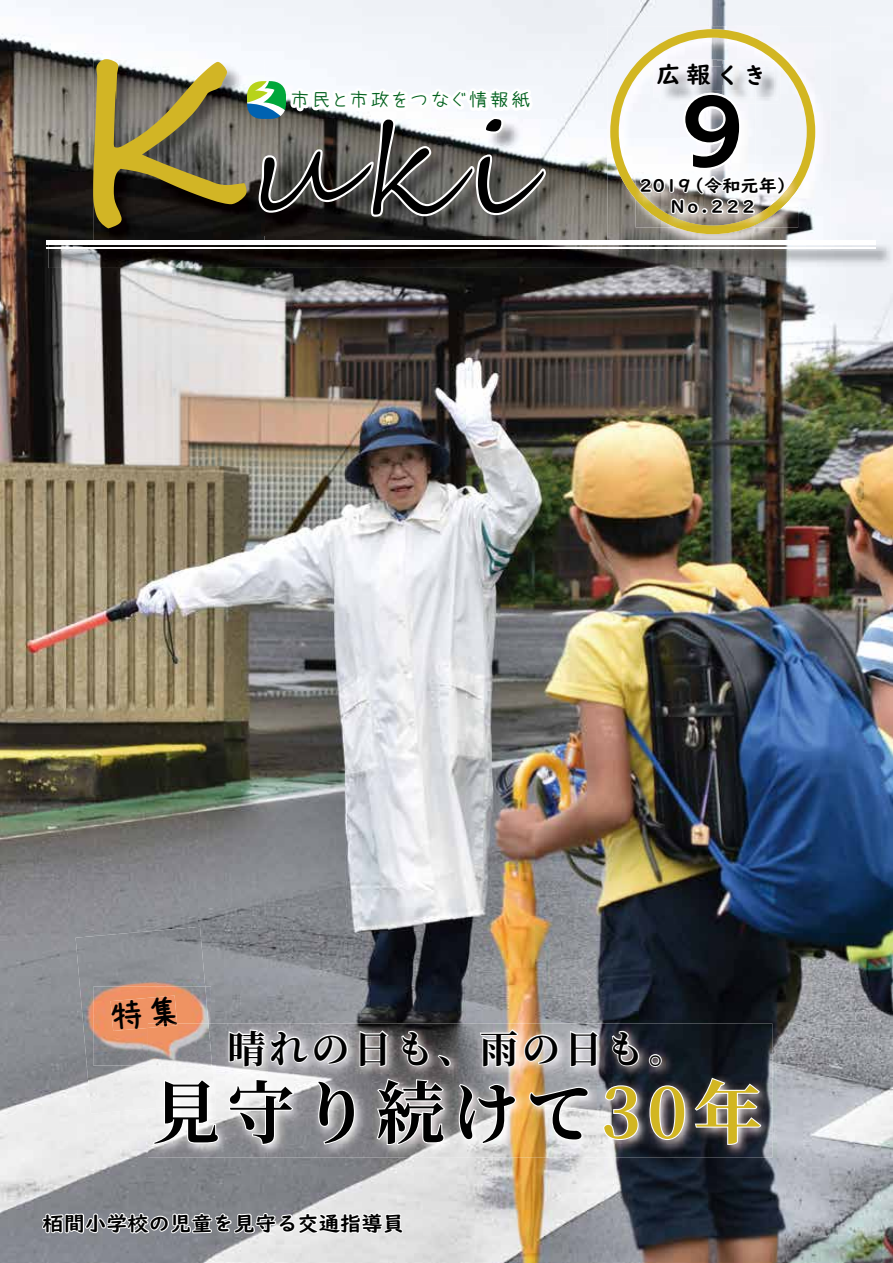
<style>
.page{position:relative;width:893px;height:1263px;background:#fff}
.page>*{position:absolute;margin:0;border:0;box-sizing:border-box;transform-origin:0 0}
.t1{font:700 87.9px "UD Shin Go NT Pro De";color:#000;scale:1.05 1}
.t2{font:700 68.1px "Source Han Serif";letter-spacing:.1em;color:#000}
.t3{font:700 38.25px "Source Han Serif";letter-spacing:.1em;color:#000}
.t4{font:700 23.25px "UD Digi Kyokasho Std N";color:#000;scale:1.05 1}
.t5{font:700 20.25px "UD Digi Kyokasho Std N";color:#000;scale:1.05 1}
.t6{font:18.15px "azukifont LP";letter-spacing:.1em;color:#00611d;scale:1.05 1}
.t7{font:700 17.1px "UD Digi Kyokasho Std N";letter-spacing:.01em;color:#000;scale:1.05 1}
.s1{color:#d2b622}
</style>
<div class="page">
<img style="left:0;top:0;width:893px;height:1263px">
<img style="left:607px;top:26px;width:223px;height:215px">
<img style="left:48px;top:243px;width:845px;height:25px">
<hr style="left:46px;top:241px;width:829px;height:4px;background:#fff">
<hr style="left:46px;top:248px;width:829px;height:1px;background:#fff">
<img style="left:546px;top:120px;width:18px;height:115px">
<img style="left:208px;top:987px;width:3px;height:36px">
<img style="left:76px;top:927px;width:129px;height:150px">
<img style="left:93px;top:987px;width:115px;height:78px">
<svg style="left:610px;top:29px;width:205px;height:248px"></svg>
<img style="left:211px;top:1023px;width:561px;height:134px">
<img style="left:148px;top:1052px;width:67px;height:25px">
<img style="left:148px;top:1023px;width:63px;height:42px">
<svg style="left:228px;top:990px;width:121px;height:78px"></svg>
<svg style="left:359px;top:1029px;width:31px;height:39px"></svg>
<svg style="left:400px;top:1030px;width:30px;height:37px"></svg>
<svg style="left:436px;top:1053px;width:16px;height:15px"></svg>
<svg style="left:478px;top:1030px;width:81px;height:38px"></svg>
<svg style="left:569px;top:1029px;width:31px;height:39px"></svg>
<svg style="left:611px;top:1030px;width:29px;height:37px"></svg>
<svg style="left:648px;top:1053px;width:15px;height:15px"></svg>
<svg style="left:457px;top:1083px;width:60px;height:62px"></svg>
<svg style="left:528px;top:1085px;width:62px;height:57px"></svg>
<svg style="left:602px;top:1084px;width:38px;height:57px"></svg>
<svg style="left:648px;top:1084px;width:38px;height:57px"></svg>
<svg style="left:693px;top:1076px;width:69px;height:70px"></svg>
<svg style="left:93px;top:0;width:453px;height:359px"></svg>
<svg style="left:40px;top:1077px;width:407px;height:186px"></svg>
<svg style="left:111px;top:995px;width:66px;height:35px;background:#ed9364"></svg>
<p class="t6" style="left:291px;top:91px;width:230px">市民と市政をつなぐ情報紙</p>
<p class="t4" style="left:656px;top:57px;width:107px">広報くき</p>
<h1 class="t1" style="left:666px;top:62px;width:90px">９</h1>
<p class="t7" style="left:670px;top:193px;width:82px">No.222</p>
<p class="t7" style="left:686px;top:172px;width:106px">（令和元年(</p>
<p class="t7" style="left:639px;top:172px;width:51px">2019</p>
<h3 class="t3" style="left:227px;top:1027px;width:461px">晴れの日も、雨の日も。</h3>
<h2 class="t2" style="left:152px;top:1074px;width:612px">見守り続けて<span class="s1">30年</span></h2>
<p class="t5" style="left:43px;top:1208px;width:346px">栢間小学校の児童を見守る交通指導員</p>
</div>
